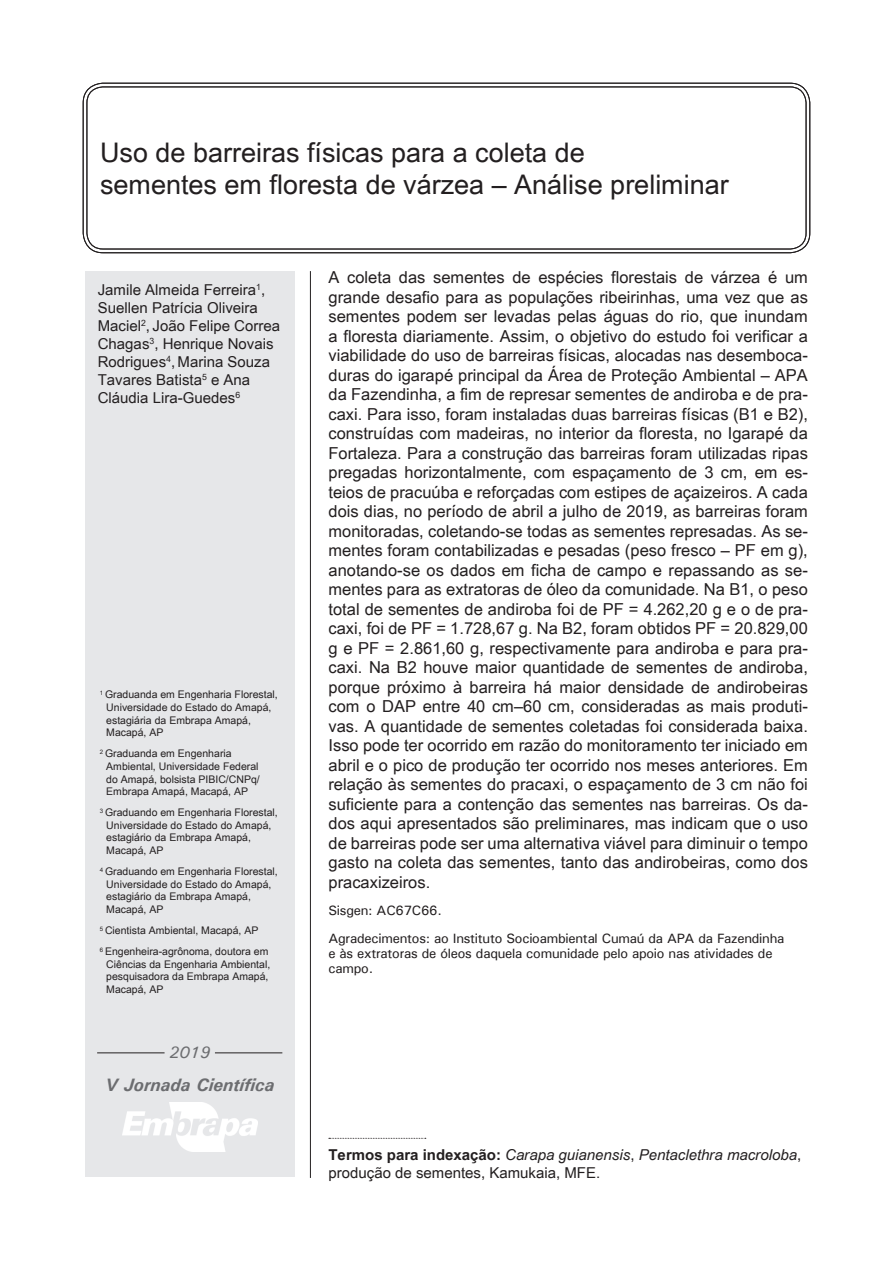
<style>
.page{position:relative;width:893px;height:1263px;background:#fff}
.page>*{position:absolute;margin:0;border:0;box-sizing:border-box;transform-origin:0 0}
.t1{font:27px/32.4px "Arial";color:#231f20}
.t2{font:italic 700 18px "Univers";color:#6c6d70}
.t3{font:16.5px/19.5px "Arial";color:#231f20;text-align:justify}
.t4{font:italic 500 16.5px "Univers";color:#6c6d70}
.t5{font:15px/18px "Arial";color:#231f20}
.t6{font:italic 15px/18px "Arial";color:#231f20}
.t7{font:500 13.5px/27.8px "Univers";letter-spacing:-.02em;color:#231f20}
.t8{font:10.5px/12.6px "Arial";color:#231f20}
.s1{font-weight:700;font-style:normal}
.s2{font-style:normal}
</style>
<div class="page">
<hr style="left:310px;top:271px;width:1px;height:907px;background:#231f20">
<div style="left:85px;top:1035px;width:209px;height:142px;background:#e6e7e9"></div>
<img style="left:122px;top:1102px;width:135px;height:49px">
<hr style="left:97px;top:1052px;width:68px;height:1px;background:#231f20">
<hr style="left:215px;top:1052px;width:67px;height:1px;background:#231f20">
<div style="left:83px;top:83px;width:727px;height:170px;border:1px solid #231f20;border-radius:20px"></div>
<div style="left:87px;top:87px;width:719px;height:162px;border:1px solid #231f20;border-radius:16px"></div>
<div style="left:85px;top:271px;width:209px;height:479px;background:#e6e7e9"></div>
<svg style="left:329px;top:1138px;width:97px;height:1px"></svg>
<div style="left:85px;top:489px;width:209px;height:546px;background:#e6e7e9"></div>
<h1 class="t1" style="left:100px;top:136px;width:630px">Uso de barreiras físicas para a coleta de<br>sementes em floresta de várzea – Análise preliminar</h1>
<p class="t5" style="left:98px;top:280px;width:184px">Jamile Almeida Ferreira<sup>1</sup>,<br>Suellen Patrícia Oliveira<br>Maciel<sup>2</sup>, João Felipe Correa<br>Chagas<sup>3</sup>, Henrique Novais<br>Rodrigues<sup>4</sup>, Marina Souza<br>Tavares Batista<sup>5</sup> e Ana<br>Cláudia Lira-Guedes<sup>6</sup></p>
<p class="t8" style="left:106px;top:688px;width:173px;text-indent:-6px"><sup>1</sup> Graduanda em Engenharia Florestal,<br>Universidade do Estado do Amapá, estagiária da Embrapa Amapá,<br>Macapá, AP</p>
<p class="t8" style="left:106px;top:747px;width:155px;text-indent:-6px"><sup>2</sup> Graduanda em Engenharia<br>Ambiental, Universidade Federal do Amapá, bolsista PIBIC/CNPq/<br>Embrapa Amapá, Macapá, AP</p>
<p class="t8" style="left:106px;top:806px;width:173px;text-indent:-6px"><sup>3</sup> Graduando em Engenharia Florestal,<br>Universidade do Estado do Amapá, estagiário da Embrapa Amapá,<br>Macapá, AP</p>
<p class="t8" style="left:106px;top:865px;width:173px;text-indent:-6px"><sup>4</sup> Graduando em Engenharia Florestal,<br>Universidade do Estado do Amapá, estagiário da Embrapa Amapá,<br>Macapá, AP</p>
<p class="t8" style="left:100px;top:920px;width:170px;line-height:21.1px"><sup>5</sup> Cientista Ambiental, Macapá, AP<br><sup>6</sup> Engenheira-agrônoma, doutora em</p>
<p class="t8" style="left:106px;top:958px;width:165px">Ciências da Engenharia Ambiental, pesquisadora da Embrapa Amapá,<br>Macapá, AP</p>
<p class="t4" style="left:169px;top:1041px;width:43px">2019</p>
<p class="t2" style="left:105px;top:1074px;width:171px">V Jornada Científica</p>
<p class="t3" style="left:328px;top:267px;width:481px">A coleta das sementes de espécies florestais de várzea é um grande desafio para as populações ribeirinhas, uma vez que as sementes podem ser levadas pelas águas do rio, que inundam a floresta diariamente. Assim, o objetivo do estudo foi verificar a viabilidade do uso de barreiras físicas, alocadas nas desemboca&shy;duras do igarapé principal da Área de Proteção Ambiental – APA da Fazendinha, a fim de represar sementes de andiroba e de pra&shy;caxi. Para isso, foram instaladas duas barreiras físicas (B1 e B2), construídas com madeiras, no interior da floresta, no Igarapé da Fortaleza. Para a construção das barreiras foram utilizadas ripas pregadas horizontalmente, com espaçamento de 3 cm, em es&shy;teios de pracuúba e reforçadas com estipes de açaizeiros. A cada dois dias, no período de abril a julho de 2019, as barreiras foram monitoradas, coletando-se todas as sementes represadas. As se&shy;mentes foram contabilizadas e pesadas (peso fresco – PF em g), anotando-se os dados em ficha de campo e repassando as se&shy;mentes para as extratoras de óleo da comunidade. Na B1, o peso total de sementes de andiroba foi de PF = 4.262,20 g e o de pra&shy;caxi, foi de PF = 1.728,67 g. Na B2, foram obtidos PF = 20.829,00 g e PF = 2.861,60 g, respectivamente para andiroba e para pra&shy;caxi. Na B2 houve maior quantidade de sementes de andiroba, porque próximo à barreira há maior densidade de andirobeiras com o DAP entre 40 cm–60 cm, consideradas as mais produti&shy;vas. A quantidade de sementes coletadas foi considerada baixa.<br>Isso pode ter ocorrido em razão do monitoramento ter iniciado em abril e o pico de produção ter ocorrido nos meses anteriores. Em relação às sementes do pracaxi, o espaçamento de 3 cm não foi suficiente para a contenção das sementes nas barreiras. Os da&shy;dos aqui apresentados são preliminares, mas indicam que o uso de barreiras pode ser uma alternativa viável para diminuir o tempo gasto na coleta das sementes, tanto das andirobeiras, como dos pracaxizeiros.</p>
<p class="t7" style="left:328px;top:897px;width:457px">Sisgen: AC67C66.<br>Agradecimentos: ao Instituto Socioambiental Cumaú da APA da Fazendinha</p>
<p class="t7" style="left:328px;top:946px;width:446px;line-height:15px">e às extratoras de óleos daquela comunidade pelo apoio nas atividades de campo.</p>
<p class="t6" style="left:328px;top:1145px;width:474px"><span class="s1">Termos para indexação:</span> Carapa guianensis<span class="s2">,</span> Pentaclethra macroloba<span class="s2">, produção de sementes, Kamukaia, MFE.</span></p>
</div>
